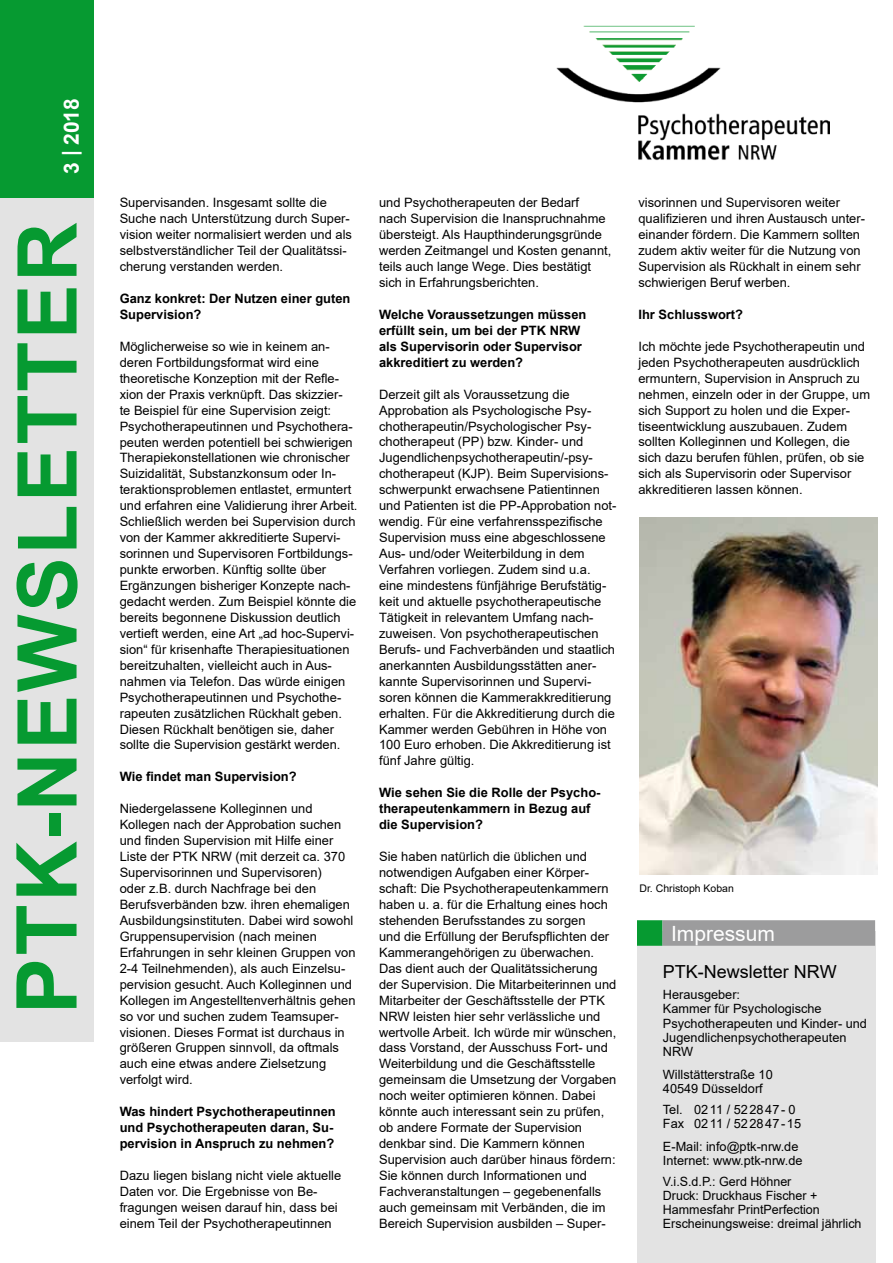
<style>
.page{position:relative;width:893px;height:1263px;background:#fff}
.page>*{position:absolute;margin:0;border:0;box-sizing:border-box;transform-origin:0 0}
.t1{font:700 82.5px "Arial";color:#069a31}
.t2{font:21px "Arial";color:#fff}
.t3{font:700 21px "Arial";color:#fff}
.t4{font:18px "Arial";color:#000}
.t5{font:12.9px/15.9px "Arial";color:#000}
.t6{font:700 12.9px/15.9px "Arial";color:#000}
.t7{font:12.75px/14.2px "Arial";color:#000}
.t8{font:10.5px "Arial";color:#000}
.s1{font-size:84px}
</style>
<div class="page">
<div style="left:0;top:192px;width:94px;height:850px;background:#e3e3e3"></div>
<div style="left:0;top:0;width:94px;height:198px;background:#069a31"></div>
<img style="left:556px;top:67px;width:274px;height:94px">
<img style="left:579px;top:26px;width:121px;height:59px">
<div style="left:637px;top:931px;width:238px;height:332px;background:#e3e3e3"></div>
<div style="left:637px;top:920px;width:25px;height:26px;background:#069a31"></div>
<div style="left:662px;top:920px;width:213px;height:26px;background:#9c9c9d"></div>
<img style="left:639px;top:517px;width:239px;height:357px">
<h2 class="t3" style="left:56px;top:174px;width:77px;rotate:-90deg">3 | 2018</h2>
<h1 class="t1" style="left:-11px;top:1014px;width:793px;rotate:-90deg"><span class="s1">PTK-</span>NewsletteR</h1>
<p class="t5" style="left:120px;top:195px;width:234px">Supervisanden. Insgesamt sollte die Suche nach Unterstützung durch Super&shy;vision weiter normalisiert werden und als selbstverständlicher Teil der Qualitätssi&shy;cherung verstanden werden.</p>
<p class="t6" style="left:120px;top:291px;width:232px">Ganz konkret: Der Nutzen einer guten<br>Supervision?</p>
<p class="t5" style="left:120px;top:338px;width:239px">Möglicherweise so wie in keinem an&shy;deren Fortbildungsformat wird eine theoretische Konzeption mit der Refle&shy;xion der Praxis verknüpft. Das skizzier-<br>te Beispiel für eine Supervision zeigt:<br>Psychotherapeutinnen und Psychothera&shy;peuten werden potentiell bei schwierigen Therapiekonstellationen wie chronischer Suizidalität, Substanzkonsum oder In&shy;teraktionsproblemen entlastet, ermuntert und erfahren eine Validierung ihrer Arbeit.<br>Schließlich werden bei Supervision durch von der Kammer akkreditierte Supervi&shy;sorinnen und Supervisoren Fortbildungs&shy;punkte erworben. Künftig sollte über Ergänzungen bisheriger Konzepte nach&shy;gedacht werden. Zum Beispiel könnte die bereits begonnene Diskussion deutlich vertieft werden, eine Art „ad hoc-Supervi&shy;sion“ für krisenhafte Therapiesituationen bereitzuhalten, vielleicht auch in Aus&shy;nahmen via Telefon. Das würde einigen Psychotherapeutinnen und Psychothe&shy;rapeuten zusätzlichen Rückhalt geben.<br>Diesen Rückhalt benötigen sie, daher sollte die Supervision gestärkt werden.</p>
<p class="t6" style="left:120px;top:769px;width:178px">Wie findet man Supervision?</p>
<p class="t5" style="left:120px;top:801px;width:237px">Niedergelassene Kolleginnen und Kollegen nach der Approbation suchen und finden Supervision mit Hilfe einer Liste der PTK NRW (mit derzeit ca. 370<br>Supervisorinnen und Supervisoren)<br>oder z.B. durch Nachfrage bei den Berufsverbänden bzw. ihren ehemaligen Ausbildungsinstituten. Dabei wird sowohl Gruppensupervision (nach meinen Erfahrungen in sehr kleinen Gruppen von 2-4 Teilnehmenden), als auch Einzelsu&shy;pervision gesucht. Auch Kolleginnen und Kollegen im Angestelltenverhältnis gehen so vor und suchen zudem Teamsuper&shy;visionen. Dieses Format ist durchaus in größeren Gruppen sinnvoll, da oftmals auch eine etwas andere Zielsetzung verfolgt wird.</p>
<p class="t6" style="left:120px;top:1104px;width:217px">Was hindert Psychotherapeutinnen und Psychotherapeuten daran, Su&shy;pervision in Anspruch zu nehmen?</p>
<p class="t5" style="left:120px;top:1167px;width:223px">Dazu liegen bislang nicht viele aktuelle Daten vor. Die Ergebnisse von Be&shy;fragungen weisen darauf hin, dass bei einem Teil der Psychotherapeutinnen</p>
<p class="t5" style="left:379px;top:195px;width:234px">und Psychotherapeuten der Bedarf<br>nach Supervision die Inanspruchnahme übersteigt. Als Haupthinderungsgründe werden Zeitmangel und Kosten genannt, teils auch lange Wege. Dies bestätigt sich in Erfahrungsberichten.</p>
<p class="t6" style="left:379px;top:307px;width:209px">Welche Voraussetzungen müssen erfüllt sein, um bei der PTK NRW als Supervisorin oder Supervisor akkreditiert zu werden?</p>
<p class="t5" style="left:379px;top:386px;width:239px">Derzeit gilt als Voraussetzung die Approbation als Psychologische Psy&shy;chotherapeutin/Psychologischer Psy&shy;chotherapeut (PP) bzw. Kinder- und Jugendlichenpsychotherapeutin/-psy&shy;chotherapeut (KJP). Beim Supervisions&shy;schwerpunkt erwachsene Patientinnen und Patienten ist die PP-Approbation not&shy;wendig. Für eine verfahrensspezifische Supervision muss eine abgeschlossene Aus- und/oder Weiterbildung in dem Verfahren vorliegen. Zudem sind u.a. eine mindestens fünfjährige Berufstätig&shy;keit und aktuelle psychotherapeutische Tätigkeit in relevantem Umfang nach&shy;zuweisen. Von psychotherapeutischen Berufs- und Fachverbänden und staatlich anerkannten Ausbildungsstätten aner&shy;kannte Supervisorinnen und Supervi&shy;soren können die Kammerakkreditierung erhalten. Für die Akkreditierung durch die Kammer werden Gebühren in Höhe von 100 Euro erhoben. Die Akkreditierung ist fünf Jahre gültig.</p>
<p class="t6" style="left:379px;top:785px;width:223px">Wie sehen Sie die Rolle der Psycho&shy;therapeutenkammern in Bezug auf die Supervision?</p>
<p class="t5" style="left:379px;top:848px;width:239px">Sie haben natürlich die üblichen und notwendigen Aufgaben einer Körper&shy;schaft: Die Psychotherapeutenkammern haben u. a. für die Erhaltung eines hoch stehenden Berufsstandes zu sorgen<br>und die Erfüllung der Berufspflichten der Kammerangehörigen zu überwachen.<br>Das dient auch der Qualitätssicherung der Supervision. Die Mitarbeiterinnen und Mitarbeiter der Geschäftsstelle der PTK NRW leisten hier sehr verlässliche und wertvolle Arbeit. Ich würde mir wünschen, dass Vorstand, der Ausschuss Fort- und Weiterbildung und die Geschäftsstelle gemeinsam die Umsetzung der Vorgaben noch weiter optimieren können. Dabei könnte auch interessant sein zu prüfen, ob andere Formate der Supervision denkbar sind. Die Kammern können Supervision auch darüber hinaus fördern:<br>Sie können durch Informationen und Fachveranstaltungen – gegebenenfalls auch gemeinsam mit Verbänden, die im Bereich Supervision ausbilden – Super-</p>
<p class="t5" style="left:638px;top:195px;width:228px">visorinnen und Supervisoren weiter qualifizieren und ihren Austausch unter&shy;einander fördern. Die Kammern sollten zudem aktiv weiter für die Nutzung von Supervision als Rückhalt in einem sehr schwierigen Beruf werben.</p>
<p class="t6" style="left:638px;top:307px;width:106px">Ihr Schlusswort?</p>
<p class="t5" style="left:638px;top:338px;width:233px">Ich möchte jede Psychotherapeutin und jeden Psychotherapeuten ausdrücklich ermuntern, Supervision in Anspruch zu nehmen, einzeln oder in der Gruppe, um sich Support zu holen und die Exper&shy;tiseentwicklung auszubauen. Zudem sollten Kolleginnen und Kollegen, die sich dazu berufen fühlen, prüfen, ob sie sich als Supervisorin oder Supervisor akkreditieren lassen können.</p>
<p class="t8" style="left:639px;top:881px;width:96px">Dr. Christoph Koban</p>
<h2 class="t2" style="left:671px;top:919px;width:105px">Impressum</h2>
<h3 class="t4" style="left:663px;top:960px;width:175px">PTK-Newsletter NRW</h3>
<p class="t7" style="left:663px;top:987px;width:206px">Herausgeber:<br>Kammer für Psychologische<br>Psychotherapeuten und Kinder- und<br>Jugendlichenpsychotherapeuten<br>NRW</p>
<p class="t7" style="left:663px;top:1067px;width:111px">Willstätterstraße 10<br>40549 Düsseldorf</p>
<p class="t7" style="left:663px;top:1102px;width:140px">Tel. 0211 / 522847- 0<br>Fax 0211 / 522847-15</p>
<p class="t7" style="left:663px;top:1139px;width:141px">E-Mail: info@ptk-nrw.de<br>Internet: www.ptk-nrw.de</p>
<p class="t7" style="left:663px;top:1174px;width:200px">V.i.S.d.P.: Gerd Höhner<br>Druck: Druckhaus Fischer +<br>Hammesfahr PrintPerfection<br>Erscheinungsweise: dreimal jährlich</p>
</div>
